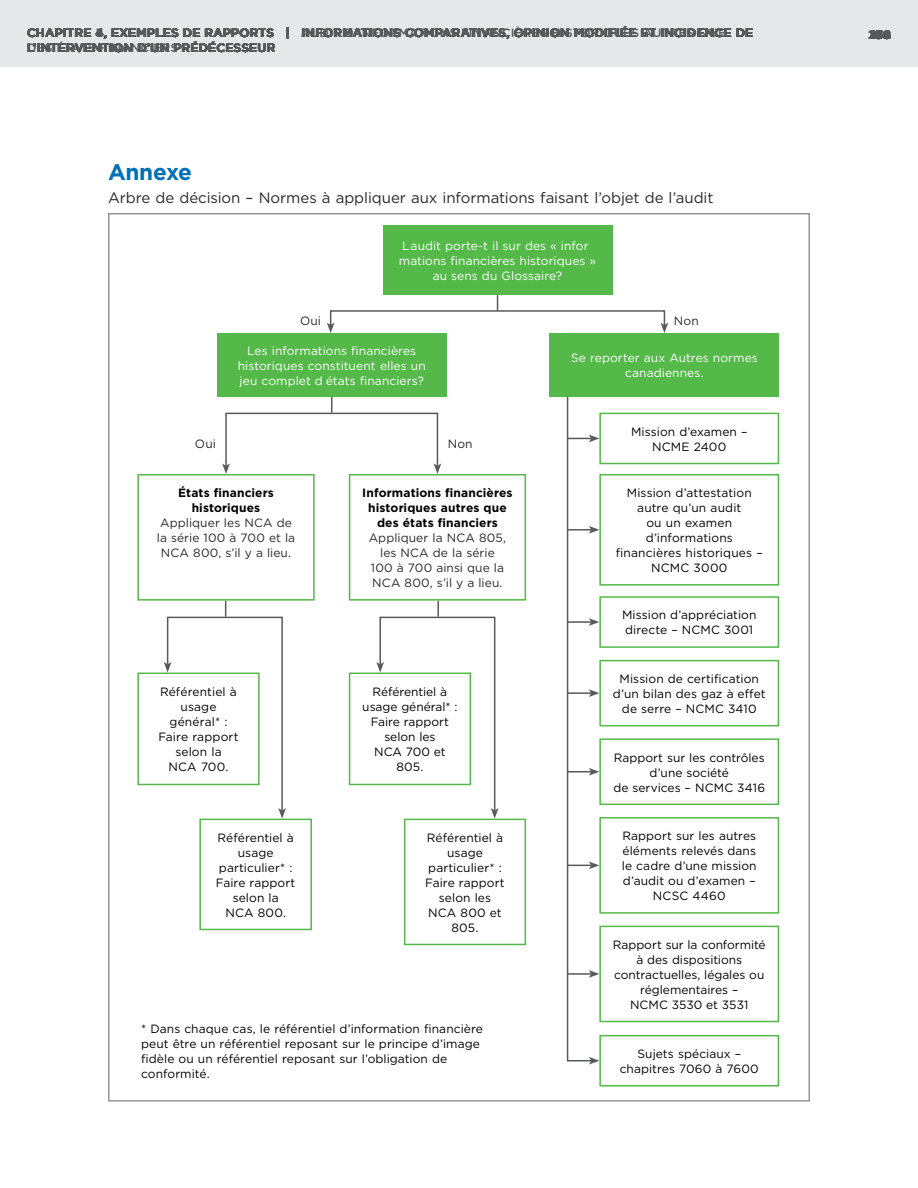
<style>
.page{position:relative;width:918px;height:1188px;background:#fff}
.page>*{position:absolute;margin:0;border:0;box-sizing:border-box;transform-origin:0 0}
.t1{font:700 22.5px "Gotham";letter-spacing:-.015em;color:#006fba}
.t2{font:15px "Gotham";letter-spacing:-.005em;color:#292829}
.t3{font:12px/15px "Gotham";letter-spacing:.005em;color:#000;text-align:center}
.t4{font:12px/15px "Gotham";letter-spacing:.005em;color:#292829;text-align:center}
.t5{font:12px/15px "Gotham";letter-spacing:.005em;color:#fff;text-align:center}
.t6{font:500 12px "Gotham";letter-spacing:.015em;color:#58595b}
.t7{font:700 12px "Gotham";color:#58595b}
.s1{font-weight:700;color:#000}
</style>
<div class="page">
<svg style="left:599px;top:474px;width:181px;height:549px"></svg>
<div style="left:137px;top:474px;width:178px;height:127px;border:2px solid #54b948"></div>
<svg style="left:137px;top:672px;width:390px;height:274px"></svg>
<div style="left:349px;top:474px;width:177px;height:127px;border:2px solid #54b948"></div>
<div style="left:383px;top:225px;width:229px;height:70px;background:#54b948"></div>
<div style="left:599px;top:660px;width:180px;height:66px;border:2px solid #54b948"></div>
<div style="left:599px;top:1035px;width:180px;height:52px;border:2px solid #54b948"></div>
<div style="left:217px;top:333px;width:229px;height:64px;background:#54b948"></div>
<div style="left:550px;top:333px;width:229px;height:64px;background:#54b948"></div>
<div style="left:599px;top:413px;width:180px;height:51px;border:2px solid #54b948"></div>
<svg style="left:497px;top:295px;width:1px;height:15px"></svg>
<svg style="left:331px;top:397px;width:1px;height:16px"></svg>
<div style="left:330px;top:310px;width:335px;height:16px;border:2px solid #58595b"></div>
<svg style="left:327px;top:323px;width:7px;height:10px"></svg>
<svg style="left:661px;top:323px;width:7px;height:10px"></svg>
<div style="left:225px;top:413px;width:213px;height:54px;border:2px solid #58595b"></div>
<svg style="left:222px;top:463px;width:8px;height:11px"></svg>
<svg style="left:434px;top:463px;width:7px;height:11px"></svg>
<hr style="left:567px;top:397px;width:1px;height:664px;background:#58595b">
<svg style="left:568px;top:435px;width:31px;height:7px"></svg>
<hr style="left:568px;top:529px;width:23px;height:2px;background:#58595b">
<svg style="left:589px;top:526px;width:10px;height:8px"></svg>
<hr style="left:568px;top:621px;width:23px;height:2px;background:#58595b">
<svg style="left:589px;top:618px;width:10px;height:8px"></svg>
<hr style="left:568px;top:692px;width:23px;height:2px;background:#58595b">
<svg style="left:589px;top:689px;width:10px;height:8px"></svg>
<hr style="left:568px;top:771px;width:23px;height:2px;background:#58595b">
<svg style="left:589px;top:768px;width:10px;height:8px"></svg>
<svg style="left:568px;top:862px;width:31px;height:7px"></svg>
<hr style="left:568px;top:973px;width:23px;height:2px;background:#58595b">
<svg style="left:589px;top:970px;width:10px;height:8px"></svg>
<svg style="left:568px;top:1057px;width:31px;height:8px"></svg>
<div style="left:599px;top:596px;width:180px;height:52px;border:2px solid #54b948"></div>
<svg style="left:164px;top:601px;width:122px;height:218px"></svg>
<svg style="left:376px;top:601px;width:123px;height:218px"></svg>
<div style="left:0;top:0;width:918px;height:68px;background:#e6e7e8"></div>
<p class="t6" style="left:27px;top:24px;width:701px">CHAPITRE 5, EXEMPLES DE RAPPORTS | AUDIT D’INFORMATIONS FINANCIÈRES HISTORIQUES AUTRES QUE</p>
<p class="t7" style="left:868px;top:26px;width:25px">236</p>
<p class="t6" style="left:95px;top:24px;width:10px">4</p>
<p class="t6" style="left:302px;top:24px;width:453px">INFORMATIONS COMPARATIVES, OPINION MODIFIÉE ET INCIDENCE DE</p>
<p class="t7" style="left:869px;top:26px;width:24px">1 4</p>
<p class="t7" style="left:869px;top:26px;width:24px">190</p>
<p class="t7" style="left:875px;top:26px;width:17px">62</p>
<p class="t7" style="left:875px;top:26px;width:17px">48</p>
<p class="t7" style="left:871px;top:26px;width:14px">51 7</p>
<p class="t6" style="left:27px;top:39px;width:153px">DES ÉTATS FINANCIERS</p>
<p class="t6" style="left:27px;top:39px;width:250px">L’INTERVENTION D’UN PRÉDÉCESSEUR</p>
<h3 class="t1" style="left:108px;top:157px;width:86px">Annexe</h3>
<p class="t2" style="left:108px;top:188px;width:607px">Arbre de décision – Normes à appliquer aux informations faisant l’objet de l’audit</p>
<p class="t4" style="left:300px;top:313px;width:22px">Oui</p>
<p class="t5" style="left:399px;top:238px;width:199px">Laudit porte-t il sur des « infor mations fnancières historiques » au sens du Glossaire?</p>
<p class="t4" style="left:674px;top:313px;width:26px">Non</p>
<p class="t5" style="left:238px;top:343px;width:189px">Les informations fnancières historiques constituent elles un jeu complet d états fnanciers?</p>
<p class="t5" style="left:571px;top:350px;width:188px">Se reporter aux Autres normes canadiennes.</p>
<p class="t4" style="left:195px;top:436px;width:22px">Oui</p>
<p class="t4" style="left:448px;top:436px;width:26px">Non</p>
<p class="t4" style="left:157px;top:485px;width:140px"><span class="s1">États fnanciers historiques<br></span>Appliquer les NCA de la série 100 à 700 et la<br>NCA 800, s’il y a lieu.</p>
<p class="t4" style="left:362px;top:485px;width:152px"><span class="s1">Informations fnancières historiques autres que des états fnanciers<br></span>Appliquer la NCA 805, les NCA de la série<br>100 à 700 ainsi que la<br>NCA 800, s’il y a lieu.</p>
<p class="t3" style="left:158px;top:684px;width:82px">Référentiel à usage général :<br>Faire rapport selon la<br>NCA 700.</p>
<p class="t3" style="left:215px;top:714px;width:7px">*</p>
<p class="t3" style="left:362px;top:684px;width:97px">Référentiel à usage général :<br>Faire rapport selon les<br>NCA 700 et<br>805.</p>
<p class="t3" style="left:446px;top:699px;width:7px">*</p>
<p class="t3" style="left:631px;top:424px;width:118px">Mission d’examen –<br>NCME 2400</p>
<p class="t3" style="left:616px;top:485px;width:148px">Mission d’attestation autre qu’un audit<br>ou un examen d’informations fnancières historiques –<br>NCMC 3000</p>
<p class="t3" style="left:622px;top:607px;width:136px;text-align:left">Mission d’appréciation directe – NCMC 3001</p>
<p class="t3" style="left:613px;top:671px;width:154px">Mission de certifcation d’un bilan des gaz à efet de serre – NCMC 3410</p>
<p class="t3" style="left:613px;top:750px;width:153px">Rapport sur les contrôles d’une société<br>de services – NCMC 3416</p>
<p class="t3" style="left:216px;top:830px;width:81px">Référentiel à usage particulier :<br>Faire rapport selon la<br>NCA 800.</p>
<p class="t3" style="left:280px;top:860px;width:7px">*</p>
<p class="t3" style="left:427px;top:830px;width:78px">Référentiel à</p>
<p class="t3" style="left:622px;top:828px;width:135px">Rapport sur les autres</p>
<p class="t3" style="left:425px;top:845px;width:81px">usage particulier :<br>Faire rapport selon les<br>NCA 800 et<br>805.</p>
<p class="t3" style="left:622px;top:843px;width:136px">éléments relevés dans le cadre d’une mission d’audit ou d’examen –<br>NCSC 4460</p>
<p class="t3" style="left:489px;top:860px;width:7px">*</p>
<p class="t3" style="left:613px;top:937px;width:154px">Rapport sur la conformité à des dispositions contractuelles, légales ou réglementaires –<br>NCMC 3530 et 3531</p>
<p class="t3" style="left:141px;top:1021px;width:343px;text-align:left">* Dans chaque cas, le référentiel d’information fnancière peut être un référentiel reposant sur le principe d’image fdèle ou un référentiel reposant sur l’obligation de conformité.</p>
<p class="t3" style="left:620px;top:1046px;width:141px">Sujets spéciaux – chapitres 7060 à 7600</p>
</div>
